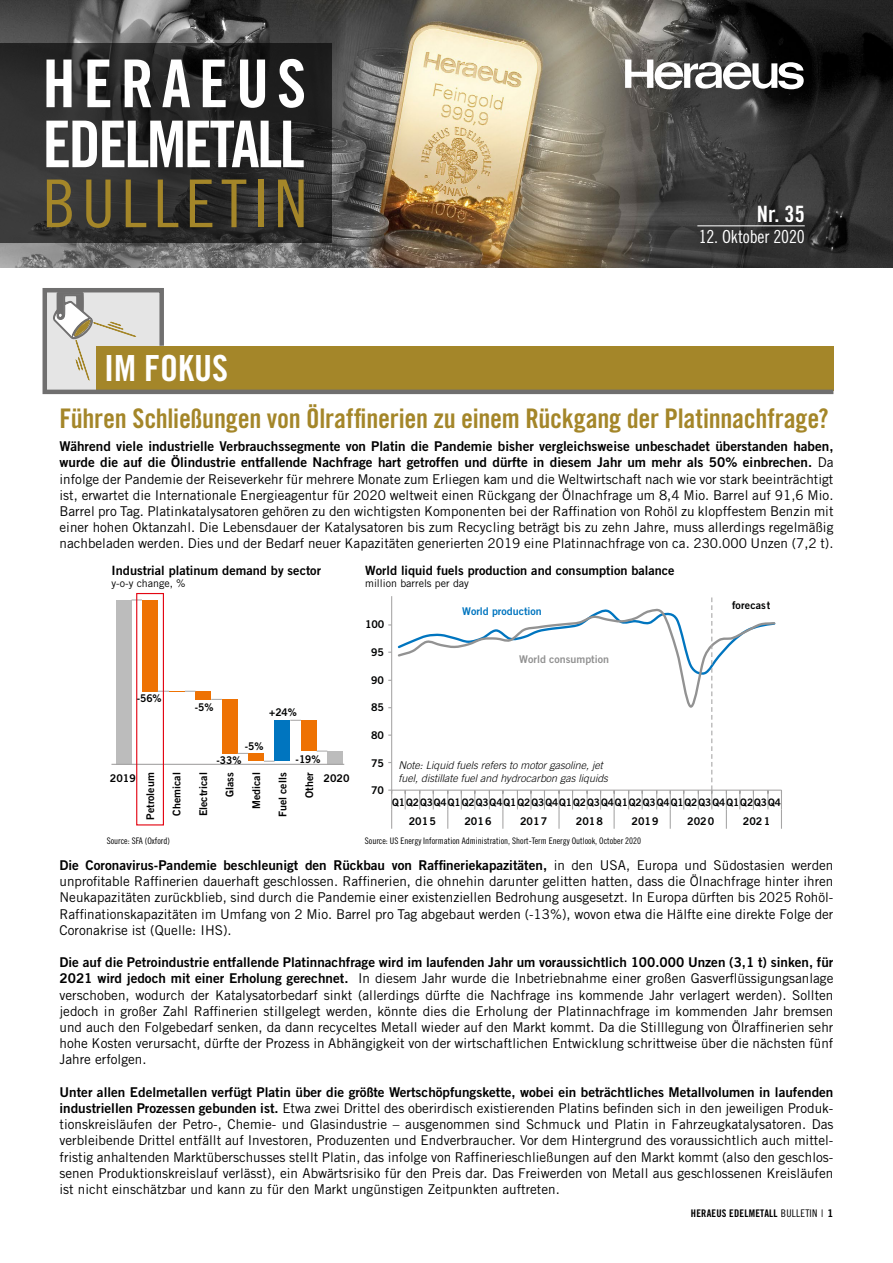
<style>
.page{position:relative;width:893px;height:1263px;background:#fff}
.page>*{position:absolute;margin:0;border:0;box-sizing:border-box;transform-origin:0 0}
.t1{font:66px "Trade Gothic LT Std Cn 18";letter-spacing:.095em;color:#a48629}
.t2{font:66px "Trade Gothic LT Std Bd Cn 20";letter-spacing:.12em;color:#fff}
.t3{font:64.5px "Trade Gothic LT Std Bd Cn 20";letter-spacing:-.04em;color:#fff}
.Kapitel_groß{font:36px "Trade Gothic LT Std Bd Cn 20";color:#fff}
.Headline{font:27px "Trade Gothic LT Std Bd Cn 20";letter-spacing:-.01em;color:#a48629}
.t4{font:22.5px "Trade Gothic LT Std Bd Cn 20";color:#fff}
.t5{font:18px "Trade Gothic LT Std Cn 18";letter-spacing:-.01em;color:#fff}
.Copy{font:13.5px/16.2px "Trade Gothic LT Std";color:#000;text-align:justify}
.t6{font:12.75px "Trade Gothic LT Std Bd 2";color:#000}
.t7{font:italic 300 10.65px/12.8px "Trade Gothic LT Std";color:#000}
.t8{font:10.65px "Trade Gothic LT Std Bd 2";color:#000}
.t9{font:10.65px "Trade Gothic LT Std Bd 2";color:#010202}
.t10{font:10.65px "Trade Gothic LT Std";color:#000}
.t11{font:10.65px "Trade Gothic LT Std Bd 2";color:#010202;scale:.96 1}
.t12{font:10.65px "Trade Gothic LT Std Bd 2";color:#929292}
.t13{font:10.65px "Trade Gothic LT Std Bd 2";color:#0075bf}
.t14{font:10.65px "Trade Gothic LT Std Bd 2";letter-spacing:.025em;color:#010202}
.t15{font:10.5px "Trade Gothic LT Std Bd Cn 20";letter-spacing:.02em;color:#000}
.t16{font:10.35px "Trade Gothic LT Std Bd 2";color:#010202}
.Copy-2{font:9px "Trade Gothic LT Std Cn 18";color:#000}
.s1{font-family:"Trade Gothic LT Std Bd 2"}
.s2{font-family:"Trade Gothic LT Std Cn 18"}
.s3{font-family:"Trade Gothic LT Std";font-weight:300}
</style>
<div class="page">
<img style="left:0;top:0;width:893px;height:268px">
<svg style="left:625px;top:60px;width:179px;height:29px"></svg>
<hr style="left:697px;top:225px;width:108px;height:1px;background:#fff">
<svg style="left:0;top:44px;width:332px;height:199px;background:#2a2a2a"></svg>
<svg style="left:42px;top:288px;width:792px;height:107px"></svg>
<svg style="left:53px;top:292px;width:83px;height:92px;background:#ccc5ae"></svg>
<div style="left:116px;top:600px;width:16px;height:164px;background:#bcbcbc"></div>
<div style="left:142px;top:600px;width:16px;height:91px;background:#ee7203"></div>
<div style="left:196px;top:691px;width:15px;height:8px;background:#ee7203"></div>
<div style="left:222px;top:699px;width:16px;height:54px;background:#ee7203"></div>
<div style="left:275px;top:720px;width:15px;height:41px;background:#0075bf"></div>
<div style="left:248px;top:753px;width:16px;height:8px;background:#ee7203"></div>
<div style="left:301px;top:720px;width:16px;height:31px;background:#ee7203"></div>
<div style="left:327px;top:751px;width:16px;height:13px;background:#bcbcbc"></div>
<hr style="left:111px;top:764px;width:233px;height:1px;background:#a6a5a5">
<svg style="left:158px;top:691px;width:38px;height:1px"></svg>
<svg style="left:388px;top:596px;width:394px;height:233px"></svg>
<div style="left:136px;top:593px;width:28px;height:232px;border:1px solid #e30613"></div>
<p class="t2" style="left:43px;top:44px;width:265px">HERAEUS</p>
<p class="t3" style="left:43px;top:105px;width:264px">EDELMETALL</p>
<p class="t1" style="left:43px;top:164px;width:266px">BULLETIN</p>
<p class="Kapitel_groß" style="left:104px;top:346px;width:125px">IM FOKUS</p>
<p class="t4" style="left:757px;top:200px;width:49px">Nr. 35</p>
<p class="t5" style="left:699px;top:226px;width:107px">12. Oktober 2020</p>
<p class="Headline" style="left:60px;top:402px;width:771px">Führen Schließungen von Ölraffinerien zu einem Rückgang der Platinnachfrage?</p>
<p class="Copy" style="left:60px;top:438px;width:775px"><span class="s1">Während viele industrielle Verbrauchssegmente von Platin die Pandemie bisher vergleichsweise unbeschadet überstanden haben, wurde die auf die Ölindustrie entfallende Nachfrage hart getroffen und dürfte in diesem Jahr um mehr als 50% einbrechen.</span> Da infolge der Pandemie der Reiseverkehr für mehrere Monate zum Erliegen kam und die Weltwirtschaft nach wie vor stark beeinträchtigt ist, erwartet die Internationale Energieagentur für 2020 weltweit einen Rückgang der Ölnachfrage um 8,4 Mio. Barrel auf 91,6 Mio.<br>Barrel pro Tag. Platinkatalysatoren gehören zu den wichtigsten Komponenten bei der Raffination von Rohöl zu klopffestem Benzin mit einer hohen Oktanzahl. Die Lebensdauer der Katalysatoren bis zum Recycling beträgt bis zu zehn Jahre, muss allerdings regelmäßig nachbeladen werden. Dies und der Bedarf neuer Kapazitäten generierten 2019 eine Platinnachfrage von ca. 230.000 Unzen (7,2 t).</p>
<p class="t6" style="left:112px;top:562px;width:211px">Industrial platinum demand by sector</p>
<p class="t10" style="left:112px;top:577px;width:76px">y-o-y change, %</p>
<p class="t11" style="left:137px;top:692px;width:28px">-56%</p>
<p class="t11" style="left:195px;top:701px;width:21px">-5%</p>
<p class="t11" style="left:269px;top:706px;width:30px">+24%</p>
<p class="t11" style="left:296px;top:752px;width:28px">-19%</p>
<p class="t11" style="left:245px;top:739px;width:21px">-5%</p>
<p class="t11" style="left:217px;top:754px;width:28px">-33%</p>
<p class="t8" style="left:144px;top:820px;width:49px;rotate:-90deg">Petroleum</p>
<p class="t8" style="left:170px;top:816px;width:45px;rotate:-90deg">Chemical</p>
<p class="t8" style="left:197px;top:816px;width:45px;rotate:-90deg">Electrical</p>
<p class="t8" style="left:223px;top:797px;width:26px;rotate:-90deg">Glass</p>
<p class="t8" style="left:250px;top:809px;width:38px;rotate:-90deg">Medical</p>
<p class="t8" style="left:276px;top:817px;width:46px;rotate:-90deg">Fuel cells</p>
<p class="t8" style="left:303px;top:798px;width:27px;rotate:-90deg">Other</p>
<p class="t8" style="left:110px;top:771px;width:28px">2019</p>
<p class="t8" style="left:323px;top:771px;width:28px">2020</p>
<p class="t6" style="left:365px;top:562px;width:311px">World liquid fuels production and consumption balance</p>
<p class="t10" style="left:365px;top:577px;width:105px">million barrels per day</p>
<p class="t9" style="left:365px;top:618px;width:21px">100</p>
<p class="t9" style="left:371px;top:646px;width:14px">95</p>
<p class="t9" style="left:371px;top:673px;width:14px">90</p>
<p class="t9" style="left:371px;top:701px;width:14px">85</p>
<p class="t9" style="left:371px;top:729px;width:14px">80</p>
<p class="t9" style="left:371px;top:756px;width:14px">75</p>
<p class="t9" style="left:371px;top:784px;width:14px">70</p>
<p class="t13" style="left:462px;top:604px;width:81px">World production</p>
<p class="t12" style="left:519px;top:652px;width:91px">World consumption</p>
<p class="t7" style="left:399px;top:759px;width:211px">Note: Liquid fuels refers to motor gasoline, jet fuel, distillate fuel and hydrocarbon gas liquids</p>
<p class="t14" style="left:732px;top:598px;width:40px">forecast</p>
<p class="t16" style="left:392px;top:795px;width:390px">Q1Q2Q3Q4Q1Q2Q3Q4Q1Q2Q3Q4Q1Q2Q3Q4Q1Q2Q3Q4Q1Q2Q3Q4Q1Q2Q3Q4</p>
<p class="t9" style="left:409px;top:814px;width:29px">2015</p>
<p class="t9" style="left:464px;top:814px;width:29px">2016</p>
<p class="t9" style="left:520px;top:814px;width:29px">2017</p>
<p class="t9" style="left:576px;top:814px;width:29px">2018</p>
<p class="t9" style="left:631px;top:814px;width:29px">2019</p>
<p class="t9" style="left:687px;top:814px;width:29px">2020</p>
<p class="t9" style="left:743px;top:814px;width:29px">2021</p>
<p class="Copy-2" style="left:107px;top:836px;width:65px">Source: SFA (Oxford)</p>
<p class="Copy-2" style="left:365px;top:836px;width:278px">Source: US Energy Information Administration, Short-Term Energy Outlook, October 2020</p>
<p class="Copy" style="left:60px;top:857px;width:775px"><span class="s1">Die Coronavirus-Pandemie beschleunigt den Rückbau von Raffineriekapazitäten,</span> in den USA, Europa und Südostasien werden unprofitable Raffinerien dauerhaft geschlossen. Raffinerien, die ohnehin darunter gelitten hatten, dass die Ölnachfrage hinter ihren Neukapazitäten zurückblieb, sind durch die Pandemie einer existenziellen Bedrohung ausgesetzt. In Europa dürften bis 2025 Rohöl-Raffinationskapazitäten im Umfang von 2 Mio. Barrel pro Tag abgebaut werden (-13%), wovon etwa die Hälfte eine direkte Folge der Coronakrise ist (Quelle: IHS).</p>
<p class="Copy" style="left:60px;top:954px;width:775px"><span class="s1">Die auf die Petroindustrie entfallende Platinnachfrage wird im laufenden Jahr um voraussichtlich 100.000 Unzen (3,1 t) sinken, für 2021 wird jedoch mit einer Erholung gerechnet.</span> In diesem Jahr wurde die Inbetriebnahme einer großen Gasverflüssigungsanlage verschoben, wodurch der Katalysatorbedarf sinkt (allerdings dürfte die Nachfrage ins kommende Jahr verlagert werden). Sollten jedoch in großer Zahl Raffinerien stillgelegt werden, könnte dies die Erholung der Platinnachfrage im kommenden Jahr bremsen und auch den Folgebedarf senken, da dann recyceltes Metall wieder auf den Markt kommt. Da die Stilllegung von Ölraffinerien sehr hohe Kosten verursacht, dürfte der Prozess in Abhängigkeit von der wirtschaftlichen Entwicklung schrittweise über die nächsten fünf Jahre erfolgen.</p>
<p class="Copy" style="left:60px;top:1084px;width:775px"><span class="s1">Unter allen Edelmetallen verfügt Platin über die größte Wertschöpfungskette, wobei ein beträchtliches Metallvolumen in laufenden industriellen Prozessen gebunden ist.</span> Etwa zwei Drittel des oberirdisch existierenden Platins befinden sich in den jeweiligen Produk&shy;tionskreisläufen der Petro-, Chemie- und Glasindustrie – ausgenommen sind Schmuck und Platin in Fahrzeugkatalysatoren. Das verbleibende Drittel entfällt auf Investoren, Produzenten und Endverbraucher. Vor dem Hintergrund des voraussichtlich auch mittel&shy;fristig anhaltenden Marktüberschusses stellt Platin, das infolge von Raffinerieschließungen auf den Markt kommt (also den geschlos&shy;senen Produktionskreislauf verlässt), ein Abwärtsrisiko für den Preis dar. Das Freiwerden von Metall aus geschlossenen Kreisläufen ist nicht einschätzbar und kann zu für den Markt ungünstigen Zeitpunkten auftreten.</p>
<p class="t15" style="left:691px;top:1207px;width:144px">HERAEUS EDELMETALL <span class="s2">BULLETIN</span> <span class="s3">I</span> <span class="s1">1</span></p>
</div>
